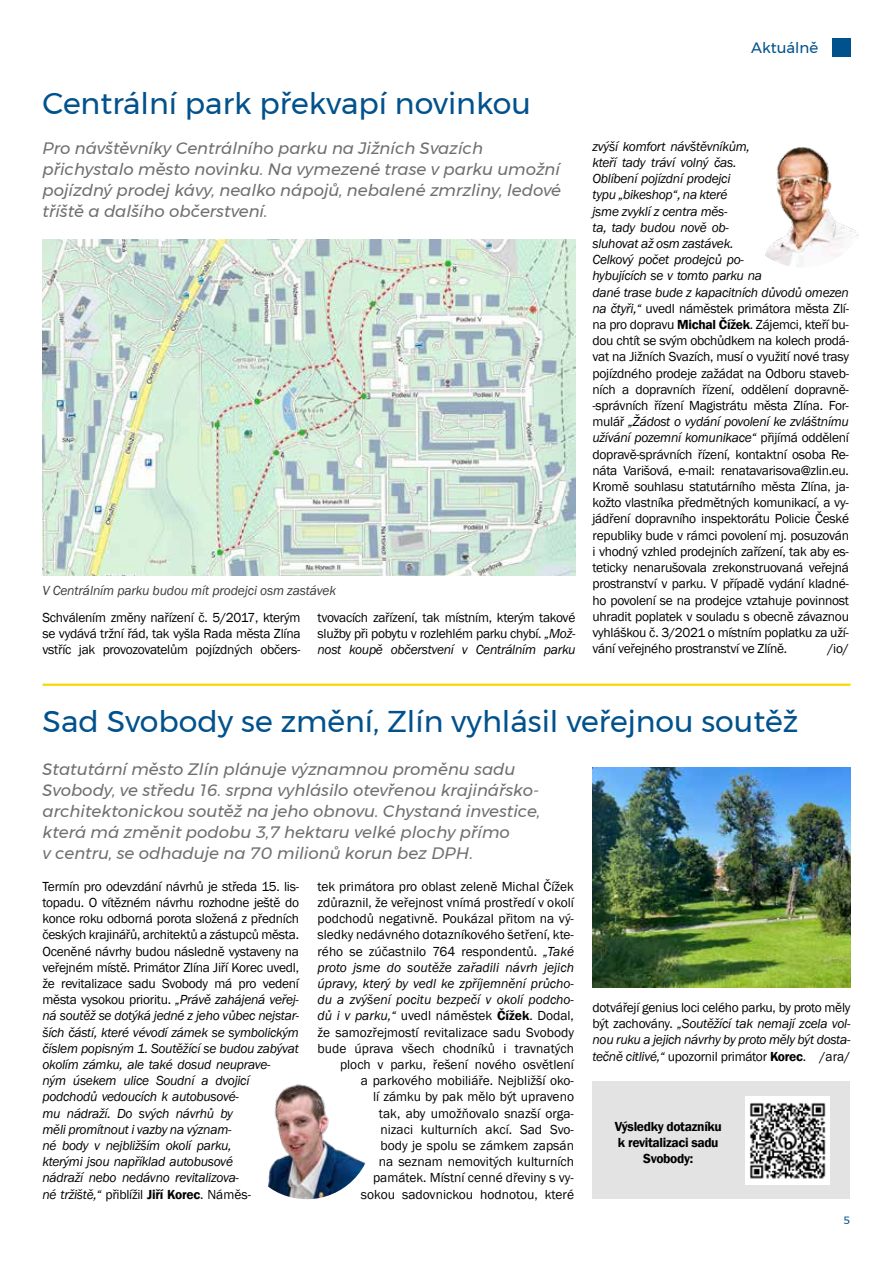
<style>
.page{position:relative;width:893px;height:1263px;background:#fff}
.page>*{position:absolute;margin:0;border:0;box-sizing:border-box;transform-origin:0 0}
.t1{font:30px "Montserrat";color:#00518c}
.t2{font:italic 16.5px/21px "Montserrat";color:#706f6f}
.t3{font:15px "Montserrat";color:#00518c}
.t4{font:italic 13.5px/16.2px "Franklin Gothic";letter-spacing:-.02em;color:#000}
.t5{font:13.5px/16.2px "MMZ text Book Regular";letter-spacing:-.02em;color:#000;text-align:justify}
.t6{font:13.5px/16.2px "Franklin Gothic";color:#000;text-align:right}
.t7{font:italic 13.5px "Franklin Gothic";letter-spacing:-.01em;color:#3c3c3b}
.t8{font:13.5px/16.2px "MMZ text Book Bold";letter-spacing:-.025em;color:#000;text-align:center}
.t9{font:10.5px "Montserrat";color:#00518c}
.s1{font-family:"Franklin Gothic";font-style:italic}
.s2{font-family:"MMZ text Book Bold"}
.s3{font-family:"MMZ text Book Regular";font-style:normal}
.s4{font-style:normal}
.s5{font-family:"MMZ text Book Bold";font-style:normal}
.s6{font-style:italic}
</style>
<div class="page">
<svg style="left:832px;top:38px;width:18px;height:19px"></svg>
<hr style="left:43px;top:684px;width:807px;height:2px;background:#ffd500">
<img style="left:43px;top:239px;width:532px;height:336px">
<img style="left:592px;top:767px;width:258px;height:221px">
<div style="left:592px;top:1081px;width:258px;height:118px;background:#e3e3e3"></div>
<img style="left:746px;top:1096px;width:83px;height:89px">
<img style="left:737px;top:136px;width:132px;height:132px;border-radius:66px">
<img style="left:241px;top:1068px;width:131px;height:131px;border-radius:66px">
<h1 class="t1" style="left:43px;top:81px;width:490px">Centrální park překvapí novinkou</h1>
<p class="t2" style="left:43px;top:138px;width:520px">Pro návštěvníky Centrálního parku na Jižních Svazích přichystalo město novinku. Na vymezené trase v parku umožní pojízdný prodej kávy, nealko nápojů, nebalené zmrzliny, ledové tříště a dalšího občerstvení.</p>
<p class="t7" style="left:42px;top:582px;width:295px">V Centrálním parku budou mít prodejci osm zastávek</p>
<p class="t5" style="left:43px;top:609px;width:260px">Schválením změny nařízení č. 5/2017, kterým se vydává tržní řád, tak vyšla Rada města Zlína vstříc jak provozovatelům pojízdných občers-</p>
<p class="t5" style="left:317px;top:609px;width:259px">tvovacích zařízení, tak místním, kterým takové služby při pobytu v rozlehlém parku chybí. <span class="s1">„Mož-</span></p>
<p class="t4" style="left:317px;top:642px;width:259px">nost koupě občerstvení v Centrálním parku</p>
<p class="t3" style="left:751px;top:37px;width:69px">Aktuálně</p>
<p class="t4" style="left:592px;top:138px;width:258px">zvýší komfort návštěvníkům,<br>kteří tady tráví volný čas.<br>Oblíbení pojízdní prodejci<br>typu „bikeshop“, na které<br>jsme zvyklí z centra měs-<br>ta, tady budou nově ob-<br>sluhovat až osm zastávek.<br>Celkový počet prodejců po-<br>hybujících se v tomto parku na<br>dané trase bude z kapacitních důvodů omezen</p>
<p class="t5" style="left:592px;top:301px;width:258px"><span class="s1">na čtyři,“</span> uvedl náměstek primátora města Zlí&shy;na pro dopravu <span class="s2">Michal Čížek</span>. Zájemci, kteří bu&shy;dou chtít se svým obchůdkem na kolech prodá&shy;vat na Jižních Svazích, musí o využití nové trasy pojízdného prodeje zažádat na Odboru staveb&shy;ních a dopravních řízení, oddělení dopravně--správních řízení Magistrátu města Zlína. For-</p>
<p class="t4" style="left:592px;top:414px;width:258px"><span class="s3">mulář</span> „Žádost o vydání povolení ke zvláštnímu užívání pozemní komunikace“ <span class="s3">přijímá oddělení</span></p>
<p class="t5" style="left:592px;top:446px;width:258px">dopravě-správních řízení, kontaktní osoba Re&shy;náta Varišová, e-mail: renatavarisova@zlin.eu.<br>Kromě souhlasu statutárního města Zlína, ja&shy;kožto vlastníka předmětných komunikací, a vy&shy;jádření dopravního inspektorátu Policie České republiky bude v rámci povolení mj. posuzován i vhodný vzhled prodejních zařízení, tak aby es&shy;teticky nenarušovala zrekonstruovaná veřejná prostranství v parku. V případě vydání kladné&shy;ho povolení se na prodejce vztahuje povinnost uhradit poplatek v souladu s obecně závaznou vyhláškou č. 3/2021 o místním poplatku za uží&shy;vání veřejného prostranství ve Zlíně.</p>
<p class="t5" style="left:827px;top:641px;width:23px">/io/</p>
<h1 class="t1" style="left:43px;top:699px;width:757px">Sad Svobody se změní, Zlín vyhlásil veřejnou soutěž</h1>
<p class="t2" style="left:43px;top:759px;width:499px">Statutární město Zlín plánuje významnou proměnu sadu Svobody, ve středu 16. srpna vyhlásilo otevřenou krajinářsko&shy;architektonickou soutěž na jeho obnovu. Chystaná investice, která má změnit podobu 3,7 hektaru velké plochy přímo<br>v centru, se odhaduje na 70 milionů korun bez DPH.</p>
<p class="t4" style="left:43px;top:878px;width:258px"><span class="s4">Termín pro odevzdání návrhů je středa 15. lis&shy;topadu. O vítězném návrhu rozhodne ještě do konce roku odborná porota složená z předních českých krajinářů, architektů a zástupců města.<br>Oceněné návrhy budou následně vystaveny na veřejném místě. Primátor Zlína Jiří Korec uvedl, že revitalizace sadu Svobody má pro vedení města vysokou prioritu.</span> „Právě zahájená veřej&shy;ná soutěž se dotýká jedné z jeho vůbec nejstar&shy;ších částí, které vévodí zámek se symbolickým číslem popisným 1. Soutěžící se budou zabývat okolím zámku, ale také dosud neuprave-<br>ným úsekem ulice Soudní a dvojicí podchodů vedoucích k autobusové-<br>mu nádraží. Do svých návrhů by<br>měli promítnout i vazby na význam-<br>né body v nejbližším okolí parku,<br>kterými jsou například autobusové<br>nádraží nebo nedávno revitalizova-<br>né tržiště,“ <span class="s4">přiblížil</span> <span class="s5">Jiří Korec</span><span class="s4">. Náměs-</span></p>
<p class="t6" style="left:317px;top:878px;width:258px">tek primátora pro oblast zeleně Michal Čížek zdůraznil, že veřejnost vnímá prostředí v okolí podchodů negativně. Poukázal přitom na vý&shy;sledky nedávného dotazníkového šetření, kte&shy;rého se zúčastnilo 764 respondentů. <span class="s6">„Také proto jsme do soutěže zařadili návrh jejich úpravy, který by vedl ke zpříjemnění průcho&shy;du a zvýšení pocitu bezpečí v okolí podcho&shy;dů i v parku,“</span> uvedl náměstek <span class="s2">Čížek</span>. Dodal, že samozřejmostí revitalizace sadu Svobody bude úprava všech chodníků i travnatých ploch v parku, řešení nového osvětlení<br>a parkového mobiliáře. Nejbližší oko-<br>lí zámku by pak mělo být upraveno<br>tak, aby umožňovalo snazší orga-<br>nizaci kulturních akcí. Sad Svo-<br>body je spolu se zámkem zapsán<br>na seznam nemovitých kulturních<br>památek. Místní cenné dřeviny s vy-<br>sokou sadovnickou hodnotou, které</p>
<p class="t4" style="left:592px;top:1000px;width:259px;text-align:justify"><span class="s4">dotvářejí genius loci celého parku, by proto měly být zachovány.</span> „Soutěžící tak nemají zcela vol&shy;nou ruku a jejich návrhy by proto měly být dosta&shy;tečně citlivé,“ <span class="s4">upozornil primátor</span> <span class="s5">Korec</span><span class="s4">. /ara/</span></p>
<p class="t8" style="left:615px;top:1118px;width:108px">Výsledky dotazníku k revitalizaci sadu<br>Svobody:</p>
<p class="t9" style="left:844px;top:1212px;width:8px">5</p>
</div>
